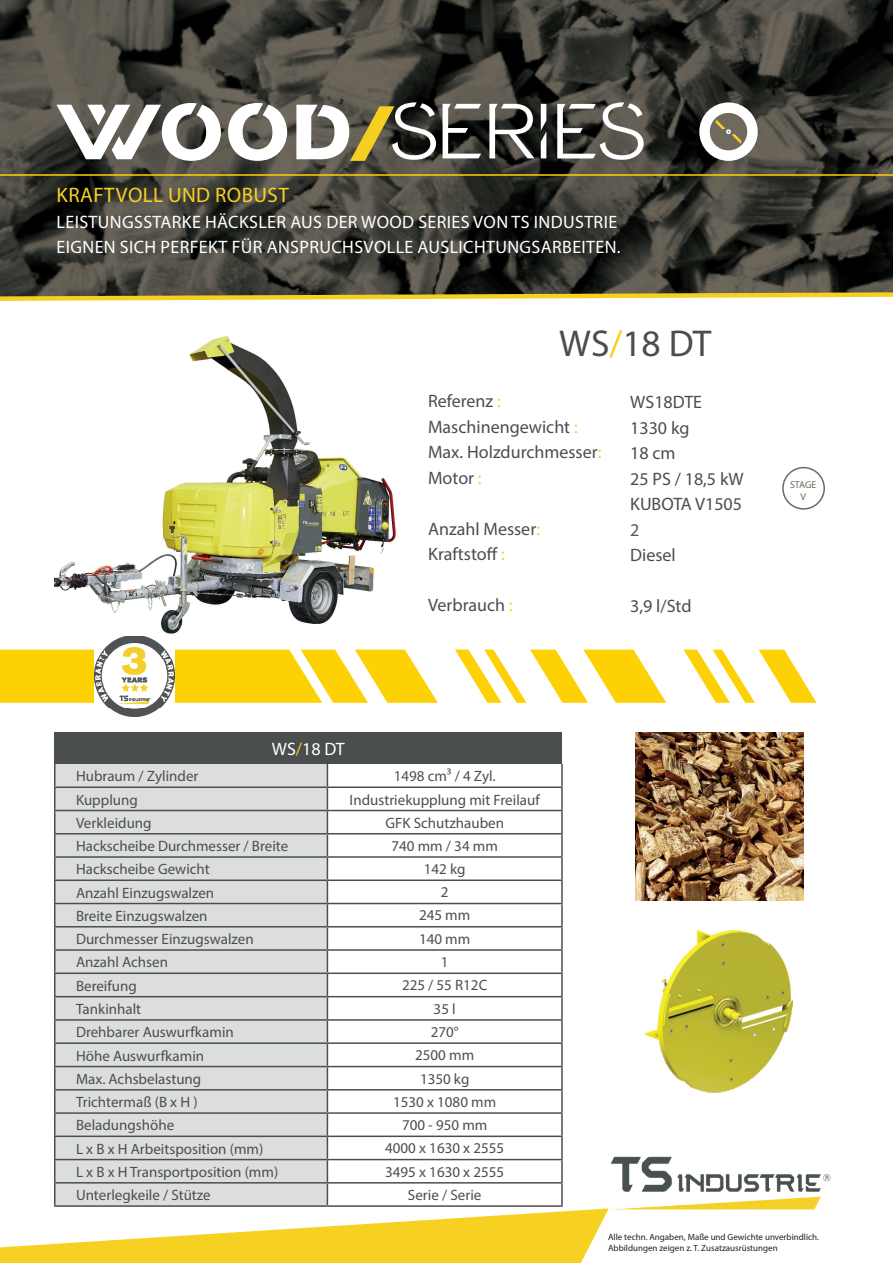
<style>
.page{position:relative;width:893px;height:1263px;background:#fff}
.page>*{position:absolute;margin:0;border:0;box-sizing:border-box;transform-origin:0 0}
.t1{font:37.5px "Myriad Pro";color:#4b4e4f}
.t2{font:21px "Myriad Pro";letter-spacing:.02em;color:#f8d123}
.t3{font:18px/25.5px "Myriad Pro";color:#4b4e4f}
.t4{font:18px/25.5px "Myriad Pro";letter-spacing:.02em;color:#fff}
.t5{font:18px "Myriad Pro";color:#55595b}
.t6{font:15px "Myriad Pro";color:#4b4e4f}
.t7{font:15px "Myriad Pro";color:#4d4e50}
.t8{font:9.9px/11.9px "Myriad Pro";letter-spacing:-.005em;color:#70695e;text-align:center}
.t9{font:9px/10.8px "Myriad Pro";color:#231f20}
.s1{color:#f5d020}
</style>
<div class="page">
<img style="left:0;top:0;width:893px;height:290px">
<hr style="left:0;top:174px;width:893px;height:2px;background:#fed105">
<svg style="left:56px;top:102px;width:588px;height:59px"></svg>
<div style="left:699px;top:102px;width:59px;height:59px;background:#fff;border-radius:50%"></div>
<svg style="left:709px;top:113px;width:39px;height:38px"></svg>
<div style="left:55px;top:733px;width:507px;height:31px;background:#4b4e4f"></div>
<svg style="left:0;top:764px;width:608px;height:499px"></svg>
<img style="left:54px;top:336px;width:342px;height:298px">
<svg style="left:0;top:650px;width:438px;height:53px;background:#fdd727"></svg>
<svg style="left:455px;top:650px;width:211px;height:53px"></svg>
<svg style="left:683px;top:650px;width:134px;height:53px"></svg>
<img style="left:635px;top:733px;width:168px;height:167px">
<svg style="left:0;top:290px;width:893px;height:11px"></svg>
<img style="left:646px;top:930px;width:146px;height:162px">
<div style="left:782px;top:467px;width:43px;height:43px;border:2px solid #70695e;border-radius:50%"></div>
<div style="left:335px;top:510px;width:8px;height:8px;background:#dcdd5c"></div>
<img style="left:94px;top:636px;width:80px;height:80px">
<img style="left:608px;top:1156px;width:223px;height:54px">
<h2 class="t2" style="left:57px;top:182px;width:234px">KRAFTVOLL UND ROBUST</h2>
<p class="t4" style="left:57px;top:209px;width:565px">LEISTUNGSSTARKE HÄCKSLER AUS DER WOOD SERIES VON TS INDUSTRIE<br>EIGNEN SICH PERFEKT FÜR ANSPRUCHSVOLLE AUSLICHTUNGSARBEITEN.</p>
<h1 class="t1" style="left:559px;top:320px;width:154px">WS<span class="s1">/</span>18 DT</h1>
<p class="t3" style="left:428px;top:388px;width:175px">Referenz <span class="s1">:<br></span>Maschinengewicht <span class="s1">:<br></span>Max. Holzdurchmesser<span class="s1">:<br></span>Motor <span class="s1">:</span></p>
<p class="t3" style="left:428px;top:516px;width:114px">Anzahl Messer<span class="s1">:<br></span>Kraftstoff <span class="s1">:</span></p>
<p class="t3" style="left:428px;top:592px;width:86px">Verbrauch <span class="s1">:</span></p>
<p class="t3" style="left:630px;top:389px;width:115px">WS18DTE<br>1330 kg<br>18 cm<br>25 PS / 18,5 kW<br>KUBOTA V1505</p>
<p class="t5" style="left:630px;top:518px;width:11px">2</p>
<p class="t3" style="left:630px;top:542px;width:47px">Diesel</p>
<p class="t3" style="left:630px;top:593px;width:63px">3,9 l/Std</p>
<p class="t8" style="left:790px;top:479px;width:28px">STAGE<br>V</p>
<p class="t4" style="left:272px;top:736px;width:75px">WS<span class="s1">/</span>18 DT</p>
<p class="t6" style="left:76px;top:767px;width:124px">Hubraum / Zylinder</p>
<p class="t7" style="left:394px;top:767px;width:103px">1498 cm³ / 4 Zyl.</p>
<p class="t6" style="left:76px;top:790px;width:63px">Kupplung</p>
<p class="t7" style="left:350px;top:790px;width:192px">Industriekupplung mit Freilauf</p>
<p class="t6" style="left:76px;top:813px;width:77px">Verkleidung</p>
<p class="t7" style="left:385px;top:813px;width:120px">GFK Schutzhauben</p>
<p class="t6" style="left:76px;top:837px;width:214px">Hackscheibe Durchmesser / Breite</p>
<p class="t7" style="left:391px;top:837px;width:108px">740 mm / 34 mm</p>
<p class="t6" style="left:76px;top:860px;width:135px">Hackscheibe Gewicht</p>
<p class="t7" style="left:424px;top:860px;width:43px">142 kg</p>
<p class="t6" style="left:76px;top:883px;width:140px">Anzahl Einzugswalzen</p>
<p class="t7" style="left:441px;top:883px;width:9px">2</p>
<p class="t6" style="left:76px;top:906px;width:133px">Breite Einzugswalzen</p>
<p class="t7" style="left:419px;top:906px;width:53px">245 mm</p>
<p class="t6" style="left:76px;top:930px;width:179px">Durchmesser Einzugswalzen</p>
<p class="t7" style="left:419px;top:929px;width:53px">140 mm</p>
<p class="t6" style="left:76px;top:953px;width:93px">Anzahl Achsen</p>
<p class="t7" style="left:441px;top:953px;width:9px">1</p>
<p class="t6" style="left:76px;top:976px;width:62px">Bereifung</p>
<p class="t7" style="left:402px;top:976px;width:87px">225 / 55 R12C</p>
<p class="t6" style="left:76px;top:1000px;width:67px">Tankinhalt</p>
<p class="t7" style="left:434px;top:1000px;width:24px">35 l</p>
<p class="t6" style="left:76px;top:1023px;width:159px">Drehbarer Auswurfkamin</p>
<p class="t7" style="left:431px;top:1022px;width:29px">270°</p>
<p class="t6" style="left:76px;top:1046px;width:130px">Höhe Auswurfkamin</p>
<p class="t7" style="left:415px;top:1046px;width:60px">2500 mm</p>
<p class="t6" style="left:76px;top:1069px;width:127px">Max. Achsbelastung</p>
<p class="t7" style="left:420px;top:1069px;width:51px">1350 kg</p>
<p class="t6" style="left:76px;top:1093px;width:123px">Trichtermaß (B x H )</p>
<p class="t7" style="left:393px;top:1092px;width:105px">1530 x 1080 mm</p>
<p class="t6" style="left:76px;top:1116px;width:100px">Beladungshöhe</p>
<p class="t7" style="left:402px;top:1116px;width:87px">700 - 950 mm</p>
<p class="t6" style="left:76px;top:1139px;width:189px">L x B x H Arbeitsposition (mm)</p>
<p class="t7" style="left:385px;top:1139px;width:120px">4000 x 1630 x 2555</p>
<p class="t6" style="left:76px;top:1162px;width:204px">L x B x H Transportposition (mm)</p>
<p class="t7" style="left:385px;top:1162px;width:120px">3495 x 1630 x 2555</p>
<p class="t6" style="left:76px;top:1186px;width:136px">Unterlegkeile / Stütze</p>
<p class="t7" style="left:408px;top:1186px;width:75px">Serie / Serie</p>
<p class="t9" style="left:608px;top:1231px;width:212px">Alle techn. Angaben, Maße und Gewichte unverbindlich.<br>Abbildungen zeigen z. T. Zusatzausrüstungen</p>
</div>
